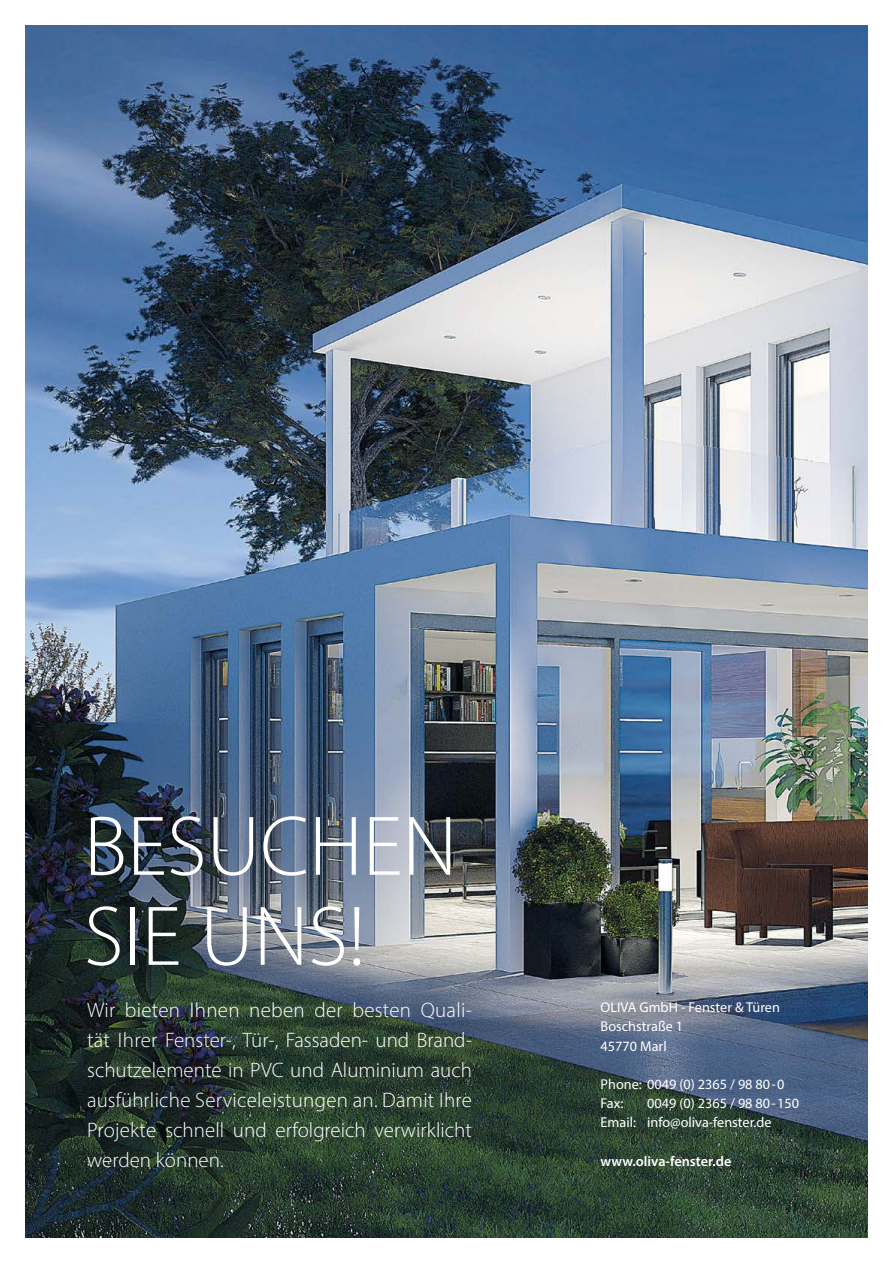
<style>
.page{position:relative;width:893px;height:1263px;background:#fff}
.page>*{position:absolute;margin:0;border:0;box-sizing:border-box;transform-origin:0 0}
.t1{font:85.5px/90px "Myriad Variable Concept";letter-spacing:.135em;color:#fff}
.t2{font:21px/30px "Myriad Variable Concept";letter-spacing:.155em;color:#fff}
.t3{font:14.25px/19.2px "Myriad Variable Concept";letter-spacing:.155em;color:#fff}
.t4{font:14.25px "Myriad Variable Concept";letter-spacing:.19em;color:#fff}
</style>
<div class="page">
<img style="left:26px;top:26px;width:841px;height:1211px">
<h1 class="t1" style="left:84px;top:801px;width:357px">BESUCHEN<br>SIE UNS!</h1>
<p class="t2" style="left:87px;top:995px;width:386px">Wir bieten Ihnen neben der besten Quali&shy;tät Ihrer Fenster-, Tür-, Fassaden- und Brand&shy;schutzelemente in PVC und Aluminium auch ausführliche Serviceleistungen an. Damit Ihre Projekte schnell und erfolgreich verwirklicht werden können.</p>
<p class="t3" style="left:601px;top:998px;width:178px">OLIVA GmbH - Fenster &amp; Türen<br>Boschstraße 1<br>45770 Marl</p>
<p class="t3" style="left:601px;top:1074px;width:183px">Phone: 0049 (0) 2365 / 98 80- 0<br>Fax:</p>
<p class="t3" style="left:601px;top:1094px;width:198px;text-indent:46px">0049 (0) 2365 / 98 80- 150<br>Email: info@oliva-fenster.de</p>
<p class="t4" style="left:601px;top:1152px;width:130px">www.oliva-fenster.de</p>
</div>
